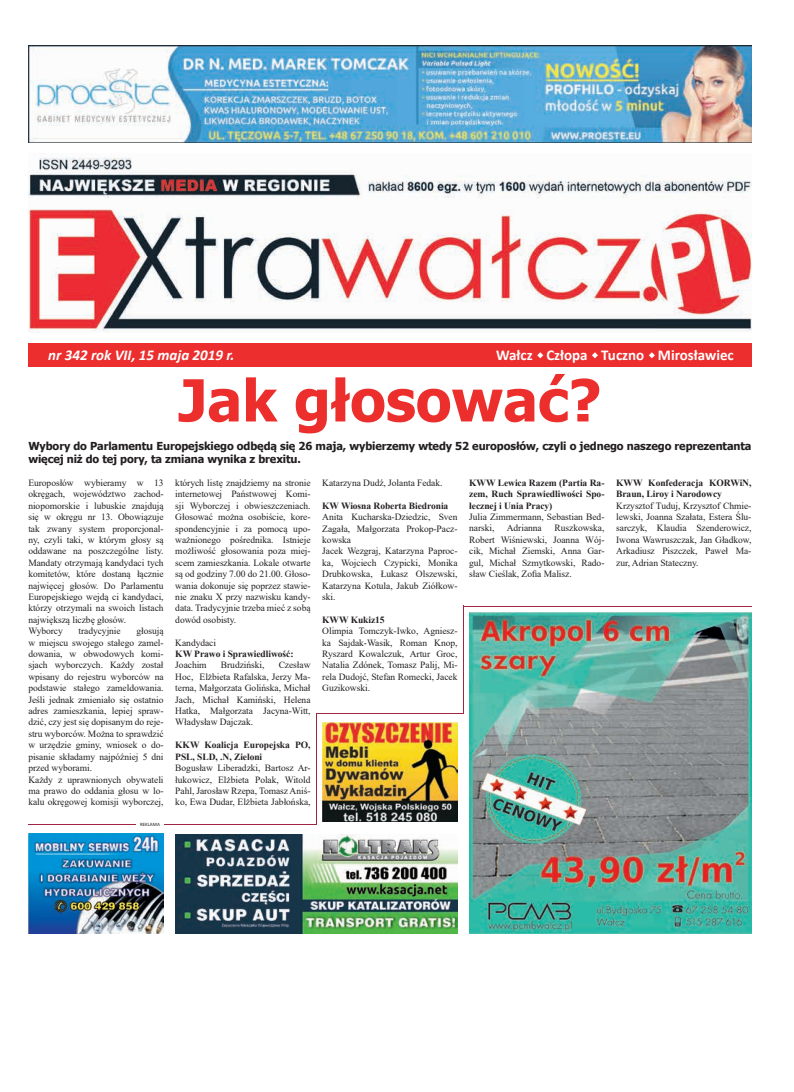
<style>
.page{position:relative;width:794px;height:1092px;background:#fff}
.page>*{position:absolute;margin:0;border:0;box-sizing:border-box;transform-origin:0 0}
.t1{font:700 58px "Tahoma";color:#ec2f2c}
.t2{font:700 15px "Calibri";color:#fff}
.t3{font:italic 700 15px "Calibri";color:#fff}
.t4{font:700 11px/13.2px "Tahoma";letter-spacing:-.01em;color:#231f20}
.t5{font:9.5px/11.4px "Times New Roman";letter-spacing:-.005em;color:#231f20;text-align:justify}
.t6{font:700 9.5px/11.4px "Times New Roman";letter-spacing:-.005em;color:#231f20}
.t7{font:5px "Calibri";color:#231f20}
</style>
<div class="page">
<img style="left:322px;top:722px;width:135px;height:99px">
<img style="left:28px;top:833px;width:136px;height:100px">
<div style="left:28px;top:343px;width:723px;height:24px;background:#ec2e2e"></div>
<svg style="left:537px;top:352px;width:6px;height:6px"></svg>
<svg style="left:592px;top:352px;width:6px;height:6px"></svg>
<svg style="left:649px;top:352px;width:6px;height:6px"></svg>
<img style="left:28px;top:45px;width:723px;height:98px">
<hr style="left:463px;top:605px;width:288px;height:1px;background:#a02540">
<img style="left:28px;top:157px;width:723px;height:176px">
<img style="left:175px;top:834px;width:282px;height:99px">
<hr style="left:316px;top:713px;width:1px;height:111px;background:#a02540">
<hr style="left:28px;top:824px;width:288px;height:1px;background:#a02540">
<div style="left:136px;top:821px;width:28px;height:5px;background:#fff"></div>
<hr style="left:463px;top:605px;width:1px;height:109px;background:#a02540">
<hr style="left:316px;top:713px;width:147px;height:1px;background:#a02540">
<img style="left:469px;top:612px;width:282px;height:321px">
<h2 class="t3" style="left:48px;top:344px;width:188px">nr 342 rok VII, 15 maja 2019 r.</h2>
<h2 class="t2" style="left:496px;top:344px;width:239px">Wałcz Człopa Tuczno Mirosławiec</h2>
<h1 class="t1" style="left:178px;top:359px;width:424px">Jak głosować?</h1>
<p class="t4" style="left:28px;top:440px;width:724px">Wybory do Parlamentu Europejskiego odbędą się 26 maja, wybierzemy wtedy 52 europosłów, czyli o jednego naszego reprezentanta więcej niż do tej pory, ta zmiana wynika z brexitu.</p>
<p class="t5" style="left:28px;top:476px;width:137px;text-align:left">Europosłów wybieramy w 13 okręgach, województwo zachod&shy;niopomorskie i lubuskie znajdują się w okręgu nr 13. Obowiązuje tak zwany system proporcjonal&shy;ny, czyli taki, w którym głosy są oddawane na poszczególne listy.<br>Mandaty otrzymają kandydaci tych komitetów, które dostaną łącznie najwięcej głosów. Do Parlamentu<br>Europejskiego wejdą ci kandydaci, którzy otrzymali na swoich listach największą liczbę głosów.<br>Wyborcy</p>
<p class="t5" style="left:175px;top:476px;width:137px">których listę znajdziemy na stronie internetowej Państwowej Komi&shy;sji Wyborczej i obwieszczeniach.<br>Głosować można osobiście, kore&shy;spondencyjnie i za pomocą upo&shy;ważnionego pośrednika. Istnieje możliwość głosowania poza miej&shy;scem zamieszkania. Lokale otwarte są od godziny 7.00 do 21.00. Głoso&shy;wania dokonuje się poprzez stawie&shy;nie znaku X przy nazwisku kandy&shy;data. Tradycyjnie trzeba mieć z sobą dowód osobisty.</p>
<p class="t5" style="left:175px;top:636px;width:42px">Kandydaci</p>
<p class="t6" style="left:175px;top:647px;width:120px">KW Prawo i Sprawiedliwość:</p>
<p class="t5" style="left:175px;top:659px;width:33px">Joachim</p>
<p class="t5" style="left:221px;top:659px;width:45px">Brudziński,</p>
<p class="t5" style="left:322px;top:476px;width:122px">Katarzyna Dudź, Jolanta Fedak.</p>
<p class="t6" style="left:322px;top:499px;width:128px">KW Wiosna Roberta Biedronia</p>
<p class="t5" style="left:322px;top:511px;width:137px;text-align:left">Anita Kucharska-Dziedzic, Sven<br>Zagała, Małgorzata Prokop-Pacz&shy;kowska<br>Jacek Wezgraj, Katarzyna Paproc&shy;ka, Wojciech Czypicki, Monika<br>Drubkowska, Łukasz Olszewski,<br>Katarzyna Kotula, Jakub Ziółkow&shy;ski.</p>
<p class="t6" style="left:322px;top:613px;width:64px">KWW Kukiz15</p>
<p class="t5" style="left:322px;top:625px;width:137px">Olimpia Tomczyk-Iwko, Agniesz&shy;ka Sajdak-Wasik, Roman Knop, Ryszard Kowalczuk, Artur Groc, Natalia Zdónek, Tomasz Palij, Mi&shy;rela Dudojć, Stefan Romecki, Jacek Guzikowski.</p>
<p class="t6" style="left:469px;top:476px;width:137px;text-align:justify">KWW Lewica Razem (Partia Ra&shy;zem, Ruch Sprawiedliwości Spo&shy;łecznej i Unia Pracy)</p>
<p class="t5" style="left:469px;top:511px;width:137px">Julia Zimmermann, Sebastian Bed&shy;narski,</p>
<p class="t6" style="left:616px;top:476px;width:137px">KWW Konfederacja KORWiN,<br>Braun, Liroy i Narodowcy</p>
<p class="t5" style="left:616px;top:499px;width:137px">Krzysztof Tuduj, Krzysztof Chmie&shy;lewski, Joanna Szałata, Estera Ślu&shy;sarczyk, Klaudia Szenderowicz, Iwona Wawruszczak, Jan Gładkow, Arkadiusz Piszczek, Paweł Ma&shy;zur, Adrian Stateczny.</p>
<p class="t5" style="left:469px;top:522px;width:137px;text-indent:85px">Ruszkowska, Robert Wiśniewski, Joanna Wój&shy;cik, Michał Ziemski, Anna Gar&shy;gul, Michał Szmytkowski, Rado&shy;sław Cieślak, Zofia Malisz.</p>
<p class="t5" style="left:507px;top:522px;width:37px">Adrianna</p>
<p class="t5" style="left:28px;top:625px;width:137px;text-align:left;text-indent:108px">głosują w miejscu swojego stałego zamel&shy;dowania, w obwodowych komi&shy;sjach wyborczych. Każdy został wpisany do rejestru wyborców na podstawie stałego zameldowania.<br>Jeśli jednak zmieniało się ostatnio adres zamieszkania, lepiej spraw&shy;dzić, czy jest się dopisanym do reje&shy;stru wyborców. Można to sprawdzić w urzędzie gminy, wniosek o do&shy;pisanie składamy najpóźniej 5 dni przed wyborami.<br>Każdy z uprawnionych obywateli ma prawo do oddania głosu w lo&shy;kalu okręgowej komisji wyborczej,</p>
<p class="t5" style="left:78px;top:625px;width:44px">tradycyjnie</p>
<p class="t5" style="left:175px;top:659px;width:137px;text-indent:103px">Czesław Hoc, Elżbieta Rafalska, Jerzy Ma&shy;terna, Małgorzata Golińska, Michał Jach, Michał Kamiński, Helena Hatka, Małgorzata Jacyna-Witt, Władysław Dajczak.</p>
<p class="t6" style="left:175px;top:739px;width:137px">KKW Koalicja Europejska PO,<br>PSL, SLD, .N, Zieloni</p>
<p class="t5" style="left:175px;top:761px;width:137px">Bogusław Liberadzki, Bartosz Ar&shy;łukowicz, Elżbieta Polak, Witold Pahl, Jarosław Rzepa, Tomasz Aniś&shy;ko, Ewa Dudar, Elżbieta Jabłońska,</p>
<p class="t7" style="left:140px;top:820px;width:21px">REKLAMA</p>
</div>
